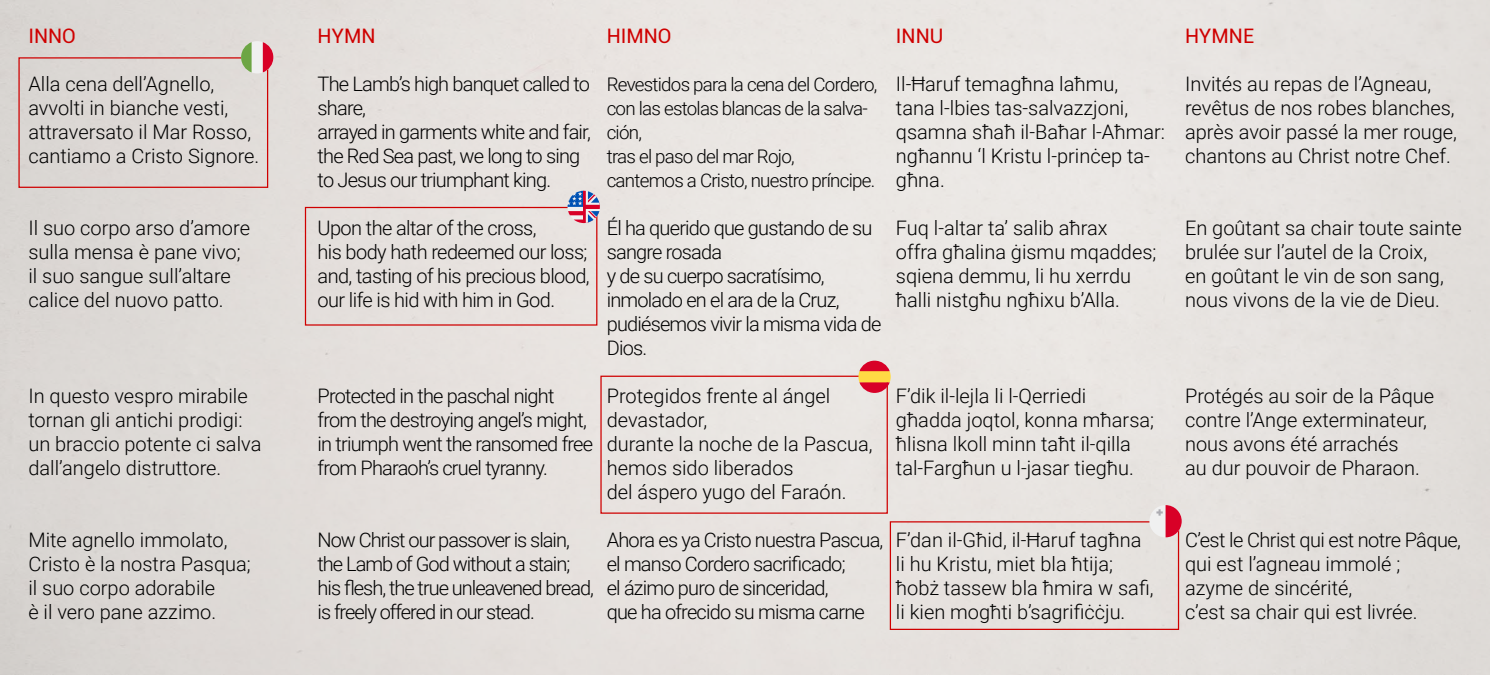
<style>
.page{position:relative;width:1490px;height:675px;background:#fff}
.page>*{position:absolute;margin:0;border:0;box-sizing:border-box;transform-origin:0 0}
.t1{font:300 20px/24px "Roboto";color:#000}
.t2{font:300 20px/24px "Roboto";letter-spacing:-.04em;color:#000}
.t3{font:300 20px/24px "Roboto";letter-spacing:-.05em;color:#000}
.t4{font:300 20px/24px "Roboto";letter-spacing:-.03em;color:#000}
.t5{font:20px "Roboto";color:#cf0000}
.t6{font:300 18.75px/24px "Roboto";letter-spacing:-.04em;color:#000}
</style>
<div class="page">
<img style="left:0;top:0;width:1489px;height:675px">
<div style="left:18px;top:57px;width:250px;height:131px;border:1px solid #cf0000"></div>
<div style="left:305px;top:207px;width:292px;height:119px;border:1px solid #cf0000"></div>
<div style="left:600px;top:376px;width:288px;height:138px;border:1px solid #cf0000"></div>
<div style="left:889px;top:521px;width:290px;height:109px;border:1px solid #cf0000"></div>
<svg style="left:241px;top:41px;width:32px;height:32px"></svg>
<svg style="left:263px;top:42px;width:10px;height:30px"></svg>
<svg style="left:241px;top:42px;width:10px;height:30px"></svg>
<svg style="left:567px;top:191px;width:33px;height:32px"></svg>
<svg style="left:858px;top:361px;width:32px;height:32px"></svg>
<div style="left:1149px;top:505px;width:32px;height:32px;background:#f0f0f0;border-radius:50%"></div>
<svg style="left:1156px;top:505px;width:25px;height:32px"></svg>
<p class="t5" style="left:28px;top:22px;width:49px">INNO</p>
<p class="t1" style="left:28px;top:71px;width:232px">Alla cena dell’Agnello, avvolti in bianche vesti, attraversato il Mar Rosso, cantiamo a Cristo Signore.</p>
<p class="t1" style="left:28px;top:215px;width:223px">Il suo corpo arso d’amore sulla mensa è pane vivo; il suo sangue sull’altare calice del nuovo patto.</p>
<p class="t1" style="left:28px;top:383px;width:234px">In questo vespro mirabile tornan gli antichi prodigi: un braccio potente ci salva dall’angelo distruttore.</p>
<p class="t1" style="left:28px;top:527px;width:224px">Mite agnello immolato,<br>Cristo è la nostra Pasqua; il suo corpo adorabile<br>è il vero pane azzimo.</p>
<p class="t5" style="left:317px;top:22px;width:59px">HYMN</p>
<p class="t2" style="left:317px;top:71px;width:275px">The Lamb’s high banquet called to share,<br>arrayed in garments white and fair, the Red Sea past, we long to sing to Jesus our triumphant king.</p>
<p class="t4" style="left:317px;top:215px;width:274px">Upon the altar of the cross,<br>his body hath redeemed our loss; and, tasting of his precious blood, our life is hid with him in God.</p>
<p class="t2" style="left:317px;top:383px;width:277px">Protected in the paschal night from the destroying angel’s might, in triumph went the ransomed free from Pharaoh’s cruel tyranny.</p>
<p class="t3" style="left:317px;top:527px;width:278px">Now Christ our passover is slain, the Lamb of God without a stain; his flesh, the true unleavened bread, is freely offered in our stead.</p>
<p class="t5" style="left:606px;top:22px;width:66px">HIMNO</p>
<p class="t6" style="left:607px;top:72px;width:272px">Revestidos para la cena del Cordero, con las estolas blancas de la salva&shy;ción,<br>tras el paso del mar Rojo,<br>cantemos a Cristo, nuestro príncipe.</p>
<p class="t2" style="left:607px;top:215px;width:276px">Él ha querido que gustando de su sangre rosada<br>y de su cuerpo sacratísimo, inmolado en el ara de la Cruz, pudiésemos vivir la misma vida de<br>Dios.</p>
<p class="t1" style="left:607px;top:383px;width:267px">Protegidos frente al ángel devastador,<br>durante la noche de la Pascua, hemos sido liberados<br>del áspero yugo del Faraón.</p>
<p class="t2" style="left:607px;top:527px;width:278px">Ahora es ya Cristo nuestra Pascua, el manso Cordero sacrificado;<br>el ázimo puro de sinceridad,<br>que ha ofrecido su misma carne</p>
<p class="t5" style="left:896px;top:22px;width:49px">INNU</p>
<p class="t1" style="left:896px;top:71px;width:271px">Il-Ħaruf temagħna laħmu,<br>tana l-lbies tas-salvazzjoni, qsamna sħaħ il-Baħar l-Aħmar: ngħannu ‘l Kristu l-prinċep ta&shy;għna.</p>
<p class="t1" style="left:896px;top:215px;width:262px">Fuq l-altar ta’ salib aħrax<br>offra għalina ġismu mqaddes; sqiena demmu, li hu xerrdu ħalli nistgħu ngħixu b’Alla.</p>
<p class="t1" style="left:896px;top:383px;width:260px">F’dik il-lejla li l-Qerriedi għadda joqtol, konna mħarsa; ħlisna lkoll minn taħt il-qilla tal-Fargħun u l-jasar tiegħu.</p>
<p class="t1" style="left:896px;top:527px;width:259px">F’dan il-Għid, il-Ħaruf tagħna li hu Kristu, miet bla ħtija; ħobż tassew bla ħmira w safi, li kien mogħti b’sagrifiċċju.</p>
<p class="t5" style="left:1185px;top:22px;width:70px">HYMNE</p>
<p class="t1" style="left:1185px;top:71px;width:273px">Invités au repas de l’Agneau, revêtus de nos robes blanches, après avoir passé la mer rouge, chantons au Christ notre Chef.</p>
<p class="t1" style="left:1185px;top:215px;width:278px">En goûtant sa chair toute sainte brulée sur l’autel de la Croix,<br>en goûtant le vin de son sang, nous vivons de la vie de Dieu.</p>
<p class="t1" style="left:1185px;top:383px;width:250px">Protégés au soir de la Pâque contre l’Ange exterminateur, nous avons été arrachés<br>au dur pouvoir de Pharaon.</p>
<p class="t1" style="left:1185px;top:527px;width:277px">C’est le Christ qui est notre Pâque, qui est l’agneau immolé ; azyme de sincérité,<br>c’est sa chair qui est livrée.</p>
</div>
